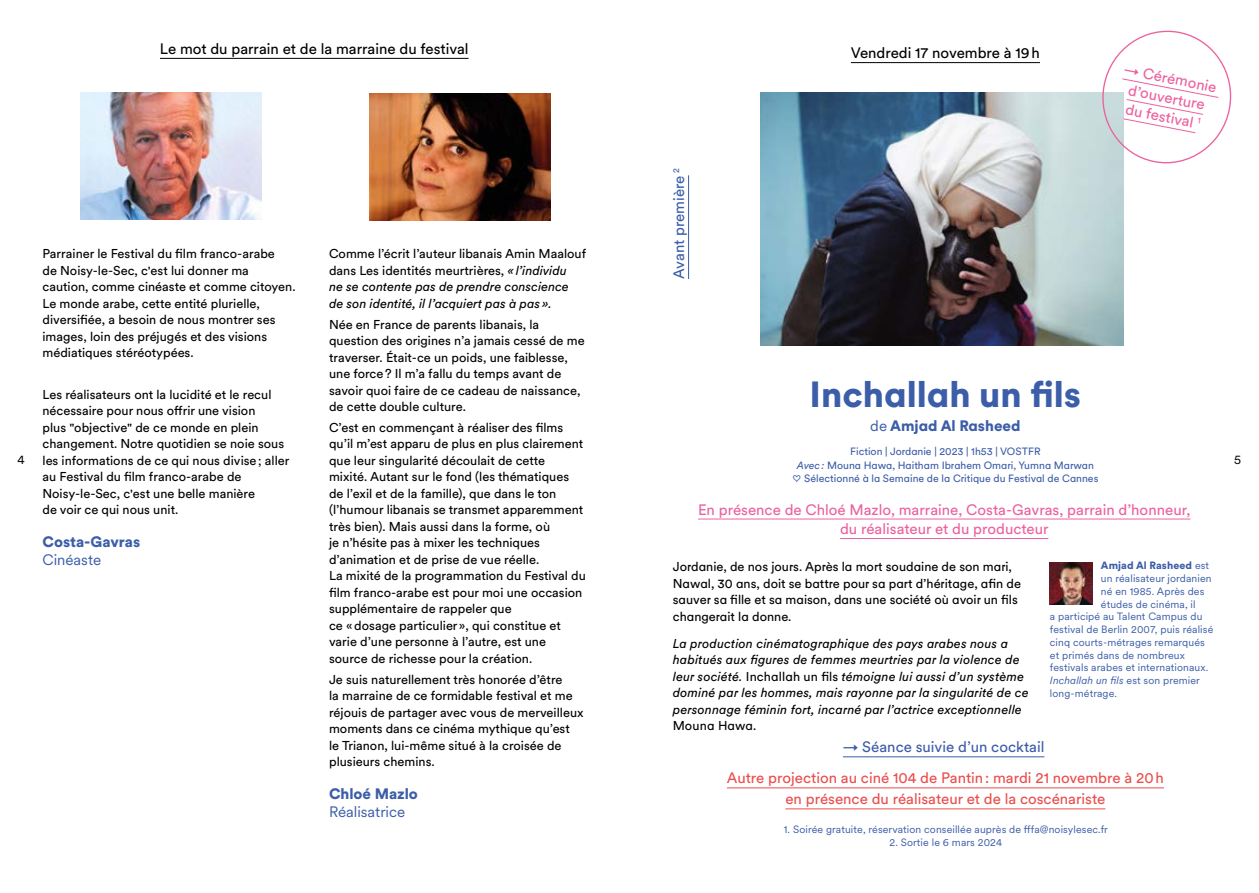
<style>
.page{position:relative;width:1259px;height:893px;background:#fff}
.page>*{position:absolute;margin:0;border:0;box-sizing:border-box;transform-origin:0 0}
.t1{font:900 36px "Circular XX";color:#3c5da8}
.t2{font:15px/19.5px "Circular XX";color:#ec619f;text-align:center}
.t3{font:15px/21px "Circular XX";color:#ea4e4d;text-align:center}
.t4{font:15px "Circular XX";color:#000}
.t5{font:15px "Circular XX";color:#3c5da8}
.t6{font:900 15px "Circular XX";color:#3c5da8}
.t7{font:15px "Circular XX";color:#3c5da8}
.t8{font:12.75px/16.5px "Circular XX";color:#000}
.t9{font:italic 12.75px/16.5px "Circular XX";letter-spacing:.01em;color:#000}
.t10{font:12.75px "Circular XX";color:#000}
.t11{font:10.5px "Circular XX";letter-spacing:.01em;color:#3c5da8}
.t12{font:10.5px/13.5px "Circular XX";color:#3c5da8;text-align:center}
.t13{font:italic 10.5px "Circular XX";letter-spacing:.01em;color:#3c5da8}
.t14{font:900 10.5px "Circular XX";letter-spacing:.01em;color:#3c5da8}
.s1{font-style:normal}
.s2{font-weight:400}
.s3{font-style:italic}
.s4{font-family:"Cogito"}
</style>
<div class="page">
<hr style="left:160px;top:58px;width:308px;height:1px;background:#000">
<img style="left:761px;top:93px;width:362px;height:253px">
<hr style="left:851px;top:62px;width:189px;height:1px;background:#000">
<hr style="left:727px;top:787px;width:437px;height:1px;background:#ea4e4d">
<hr style="left:785px;top:808px;width:320px;height:1px;background:#ea4e4d">
<img style="left:1050px;top:562px;width:42px;height:43px">
<hr style="left:688px;top:175px;width:1px;height:104px;background:#3c5da8">
<hr style="left:698px;top:519px;width:492px;height:1px;background:#ec619f">
<hr style="left:840px;top:538px;width:208px;height:1px;background:#ec619f">
<hr style="left:843px;top:756px;width:201px;height:1px;background:#3c5da8">
<svg style="left:1095px;top:30px;width:137px;height:138px"></svg>
<img style="left:80px;top:93px;width:181px;height:126px">
<img style="left:369px;top:94px;width:181px;height:126px">
<p class="t4" style="left:160px;top:39px;width:310px">Le mot du parrain et de la marraine du festival</p>
<p class="t4" style="left:851px;top:43px;width:191px">Vendredi 17 novembre à 19h</p>
<p class="t2" style="left:1126px;top:59px;width:96px;rotate:11deg">→ Cérémonie d’ouverture du festival <sup>1</sup></p>
<p class="t5" style="left:669px;top:279px;width:112px;rotate:-90deg">Avant première <sup>2</sup></p>
<p class="t8" style="left:43px;top:245px;width:254px">Parrainer le Festival du film franco-arabe<br>de Noisy-le-Sec, c'est lui donner ma caution, comme cinéaste et comme citoyen.<br>Le monde arabe, cette entité plurielle, diversifiée, a besoin de nous montrer ses images, loin des préjugés et des visions médiatiques stéréotypées.</p>
<p class="t8" style="left:43px;top:386px;width:248px">Les réalisateurs ont la lucidité et le recul nécessaire pour nous offrir une vision<br>plus "objective" de ce monde en plein changement. Notre quotidien se noie sous les informations de ce qui nous divise; aller au Festival du film franco-arabe de Noisy-le-Sec, c'est une belle manière<br>de voir ce qui nous unit.</p>
<p class="t6" style="left:43px;top:532px;width:99px">Costa-Gavras</p>
<p class="t7" style="left:43px;top:550px;width:60px">Cinéaste</p>
<p class="t9" style="left:329px;top:245px;width:258px"><span class="s1">Comme l’écrit l’auteur libanais Amin Maalouf dans Les identités meurtrières,</span> «l’individu<br>ne se contente pas de prendre conscience de son identité, il l’acquiert pas à pas».</p>
<p class="t8" style="left:329px;top:315px;width:257px">Née en France de parents libanais, la question des origines n’a jamais cessé de me traverser. Était-ce un poids, une faiblesse, une force? Il m’a fallu du temps avant de savoir quoi faire de ce cadeau de naissance, de cette double culture.</p>
<p class="t8" style="left:329px;top:419px;width:258px">C’est en commençant à réaliser des films qu’il m’est apparu de plus en plus clairement que leur singularité découlait de cette mixité. Autant sur le fond (les thématiques de l’exil et de la famille), que dans le ton (l’humour libanais se transmet apparemment très bien). Mais aussi dans la forme, où<br>je n’hésite pas à mixer les techniques d’animation et de prise de vue réelle.<br>La mixité de la programmation du Festival du film franco-arabe est pour moi une occasion supplémentaire de rappeler que<br>ce «dosage particulier», qui constitue et varie d’une personne à l’autre, est une source de richesse pour la création.</p>
<p class="t8" style="left:329px;top:670px;width:256px">Je suis naturellement très honorée d’être<br>la marraine de ce formidable festival et me réjouis de partager avec vous de merveilleux moments dans ce cinéma mythique qu’est<br>le Trianon, lui-même situé à la croisée de plusieurs chemins.</p>
<p class="t6" style="left:329px;top:783px;width:90px">Chloé Mazlo</p>
<p class="t7" style="left:329px;top:802px;width:78px">Réalisatrice</p>
<h1 class="t1" style="left:809px;top:369px;width:273px">Inchallah un fils</h1>
<p class="t6" style="left:870px;top:415px;width:152px"><span class="s2">de</span> Amjad Al Rasheed</p>
<p class="t12" style="left:792px;top:444px;width:307px">Fiction | Jordanie | 2023 | 1h53 | VOSTFR<br><span class="s3">Avec:</span> Mouna Hawa, Haitham Ibrahem Omari, Yumna Marwan <span class="s4">♡</span> Sélectionné à la Semaine de la Critique du Festival de Cannes</p>
<p class="t10" style="left:18px;top:451px;width:9px">4</p>
<p class="t10" style="left:1234px;top:451px;width:9px">5</p>
<p class="t2" style="left:698px;top:499px;width:494px">En présence de Chloé Mazlo, marraine, Costa-Gavras, parrain d’honneur, du réalisateur et du producteur</p>
<p class="t8" style="left:673px;top:558px;width:350px">Jordanie, de nos jours. Après la mort soudaine de son mari, Nawal, 30 ans, doit se battre pour sa part d’héritage, afin de sauver sa fille et sa maison, dans une société où avoir un fils changerait la donne.</p>
<p class="t14" style="left:1101px;top:558px;width:110px">Amjad Al Rasheed <span class="s2">est</span></p>
<p class="t11" style="left:1101px;top:571px;width:112px">un réalisateur jordanien</p>
<p class="t11" style="left:1101px;top:584px;width:105px">né en 1985. Après des</p>
<p class="t11" style="left:1101px;top:597px;width:96px">études de cinéma, il</p>
<p class="t11" style="left:1050px;top:610px;width:154px">a participé au Talent Campus du</p>
<p class="t11" style="left:1050px;top:622px;width:165px">festival de Berlin 2007, puis réalisé</p>
<p class="t11" style="left:1050px;top:635px;width:156px">cinq courts-métrages remarqués</p>
<p class="t11" style="left:1050px;top:648px;width:136px">et primés dans de nombreux</p>
<p class="t11" style="left:1050px;top:661px;width:160px">festivals arabes et internationaux.</p>
<p class="t13" style="left:1050px;top:673px;width:152px">Inchallah un fils <span class="s1">est son premier</span></p>
<p class="t11" style="left:1050px;top:686px;width:69px">long-métrage.</p>
<p class="t9" style="left:673px;top:635px;width:357px">La production cinématographique des pays arabes nous a habitués aux figures de femmes meurtries par la violence de leur société. <span class="s1">Inchallah un fils</span> témoigne lui aussi d’un système dominé par les hommes, mais rayonne par la singularité de ce personnage féminin fort, incarné par l’actrice exceptionnelle</p>
<p class="t8" style="left:673px;top:717px;width:85px">Mouna Hawa.</p>
<p class="t5" style="left:843px;top:737px;width:203px">→ Séance suivie d’un cocktail</p>
<p class="t3" style="left:727px;top:767px;width:438px">Autre projection au ciné 104 de Pantin: mardi 21 novembre à 20h en présence du réalisateur et de la coscénariste</p>
<p class="t11" style="left:784px;top:822px;width:325px">1. Soirée gratuite, réservation conseillée auprès de fffa@noisylesec.fr</p>
<p class="t11" style="left:889px;top:835px;width:114px">2. Sortie le 6 mars 2024</p>
</div>
